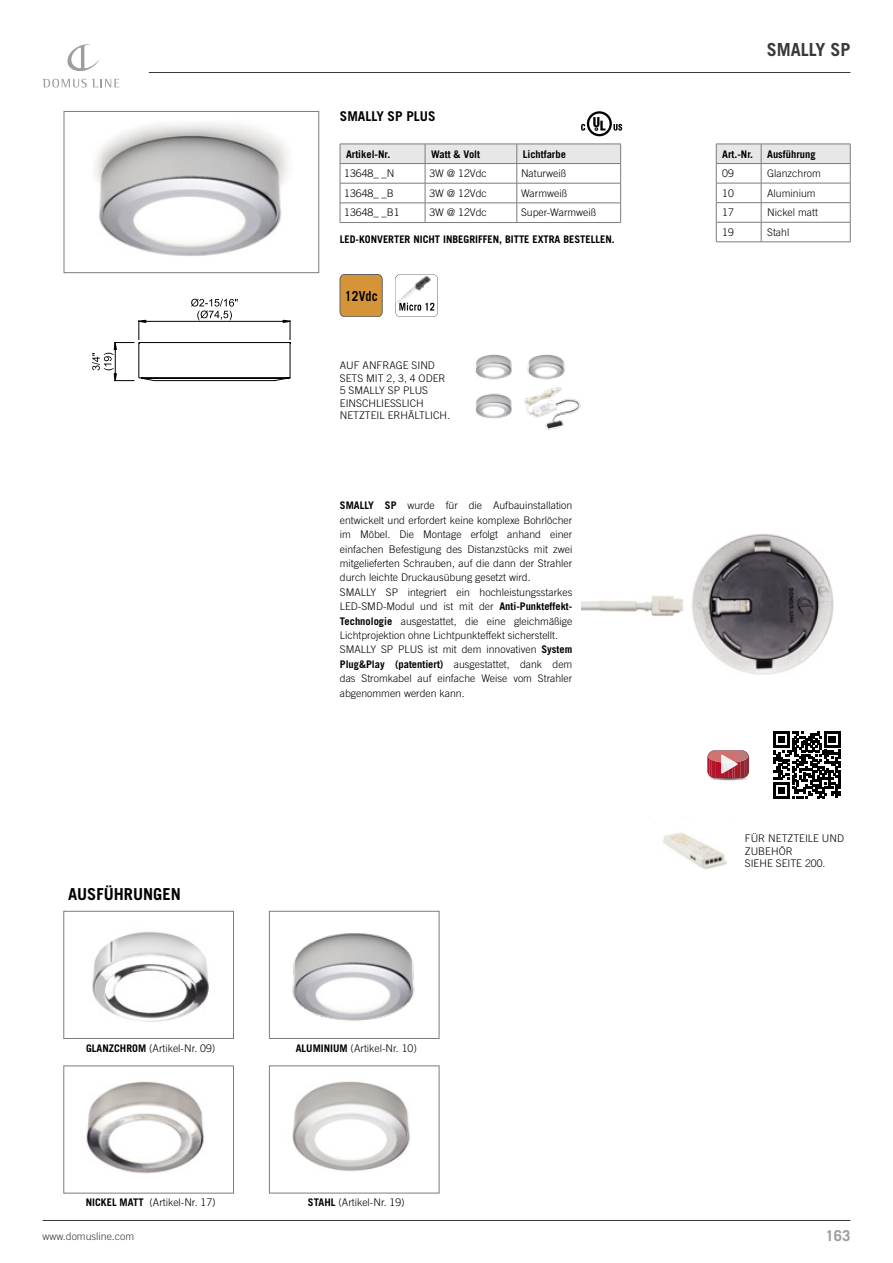
<style>
.page{position:relative;width:893px;height:1263px;background:#fff}
.page>*{position:absolute;margin:0;border:0;box-sizing:border-box;transform-origin:0 0}
.t1{font:700 18px "Trade Gothic LT Pro";color:#393939}
.t2{font:700 16.5px "Trade Gothic LT Pro";color:#000}
.t3{font:700 15px "Trade Gothic LT Pro";color:#9d9d9d}
.t4{font:700 13.8px "Trade Gothic LT Pro";letter-spacing:.015em;color:#000;scale:.87 1}
.t5{font:700 13.5px "Trade Gothic LT Pro";color:#000}
.t6{font:300 10.5px/14.4px "Trade Gothic LT Pro";color:#000}
.t7{font:700 10.5px "Trade Gothic LT Pro";color:#000}
.t8{font:300 10.5px "Trade Gothic LT Pro";color:#393939}
.s1{font-weight:700}
</style>
<div class="page">
<img style="left:662px;top:832px;width:65px;height:38px">
<hr style="left:149px;top:72px;width:701px;height:1px;background:#393939">
<svg style="left:67px;top:44px;width:32px;height:27px"></svg>
<svg style="left:43px;top:79px;width:76px;height:8px"></svg>
<hr style="left:43px;top:1220px;width:807px;height:1px;background:#393939">
<svg style="left:613px;top:124px;width:9px;height:7px"></svg>
<svg style="left:587px;top:111px;width:25px;height:25px"></svg>
<div style="left:589px;top:114px;width:21px;height:20px;background:#fff;border-radius:50%"></div>
<svg style="left:593px;top:117px;width:12px;height:14px"></svg>
<svg style="left:581px;top:124px;width:4px;height:7px"></svg>
<img style="left:292px;top:933px;width:123px;height:88px">
<div style="left:269px;top:911px;width:170px;height:128px;border:1px solid #7c7c7c"></div>
<img style="left:292px;top:1081px;width:118px;height:91px">
<img style="left:86px;top:1081px;width:118px;height:93px">
<img style="left:92px;top:931px;width:117px;height:91px">
<div style="left:64px;top:911px;width:170px;height:128px;border:1px solid #7c7c7c"></div>
<img style="left:95px;top:123px;width:194px;height:133px">
<div style="left:64px;top:111px;width:255px;height:162px;border:1px solid #7c7c7c"></div>
<svg style="left:92px;top:299px;width:199px;height:83px"></svg>
<img style="left:475px;top:354px;width:106px;height:76px">
<svg style="left:395px;top:274px;width:43px;height:43px"></svg>
<img style="left:399px;top:275px;width:35px;height:27px">
<img style="left:396px;top:275px;width:3px;height:27px">
<div style="left:340px;top:274px;width:42px;height:43px;background:#d69439;border-radius:5px"></div>
<div style="left:340px;top:274px;width:42px;height:43px;border:1px solid #636363;border-radius:5px"></div>
<svg style="left:774px;top:731px;width:66px;height:67px"></svg>
<svg style="left:707px;top:750px;width:43px;height:31px"></svg>
<img style="left:582px;top:533px;width:252px;height:142px">
<hr style="left:425px;top:222px;width:92px;height:1px;background:#7c7c7c">
<hr style="left:517px;top:222px;width:104px;height:1px;background:#7c7c7c">
<svg style="left:340px;top:144px;width:281px;height:78px"></svg>
<hr style="left:340px;top:222px;width:85px;height:1px;background:#7c7c7c">
<hr style="left:716px;top:242px;width:45px;height:1px;background:#7c7c7c">
<hr style="left:761px;top:242px;width:89px;height:1px;background:#7c7c7c">
<svg style="left:716px;top:144px;width:135px;height:98px"></svg>
<p class="t5" style="left:340px;top:108px;width:97px">SMALLY SP PLUS</p>
<p class="t7" style="left:346px;top:147px;width:46px">Artikel-Nr.</p>
<p class="t7" style="left:431px;top:147px;width:51px">Watt &amp; Volt</p>
<p class="t7" style="left:523px;top:147px;width:45px">Lichtfarbe</p>
<p class="t6" style="left:344px;top:166px;width:52px">13648_ _N</p>
<p class="t6" style="left:429px;top:166px;width:59px">3W @ 12Vdc</p>
<p class="t6" style="left:521px;top:166px;width:46px">Naturweiß</p>
<p class="t6" style="left:344px;top:186px;width:51px">13648_ _B</p>
<p class="t6" style="left:429px;top:186px;width:59px">3W @ 12Vdc</p>
<p class="t6" style="left:521px;top:186px;width:47px">Warmweiß</p>
<p class="t6" style="left:344px;top:205px;width:57px">13648_ _B1</p>
<p class="t6" style="left:429px;top:205px;width:59px">3W @ 12Vdc</p>
<p class="t6" style="left:521px;top:205px;width:77px">Super-Warmweiß</p>
<p class="t7" style="left:340px;top:233px;width:276px">LED-KONVERTER NICHT INBEGRIFFEN, BITTE EXTRA BESTELLEN.</p>
<h3 class="t4" style="left:345px;top:287px;width:39px">12Vdc</h3>
<p class="t6" style="left:340px;top:359px;width:112px;line-height:12.6px">AUF ANFRAGE SIND<br>SETS MIT 2, 3, 4 ODER<br>5 SMALLY SP PLUS<br>EINSCHLIESSLICH<br>NETZTEIL ERHÄLTLICH.</p>
<h2 class="t2" style="left:68px;top:883px;width:114px">AUSFÜHRUNGEN</h2>
<p class="t6" style="left:340px;top:498px;width:234px"><span class="s1">SMALLY SP</span> wurde für die Aufbauinstallation entwickelt und erfordert keine komplexe Bohrlöcher im Möbel. Die Montage erfolgt anhand einer einfachen Befestigung des Distanzstücks mit zwei mitgelieferten Schrauben, auf die dann der Strahler durch leichte Druckausübung gesetzt wird.<br>SMALLY SP integriert ein hochleistungsstarkes LED-SMD-Modul und ist mit der <span class="s1">Anti-Punkteffekt-Technologie</span> ausgestattet, die eine gleichmäßige Lichtprojektion ohne Lichtpunkteffekt sicherstellt.<br>SMALLY SP PLUS ist mit dem innovativen <span class="s1">System Plug&amp;Play (patentiert)</span> ausgestattet, dank dem das Stromkabel auf einfache Weise vom Strahler abgenommen werden kann.</p>
<p class="t6" style="left:86px;top:1041px;width:131px"><span class="s1">GLANZCHROM</span> (Artikel-Nr. 09)</p>
<p class="t6" style="left:296px;top:1041px;width:123px"><span class="s1">ALUMINIUM</span> (Artikel-Nr. 10)</p>
<p class="t6" style="left:86px;top:1195px;width:131px"><span class="s1">NICKEL MATT</span> (Artikel-Nr. 17)</p>
<p class="t6" style="left:308px;top:1195px;width:98px"><span class="s1">STAHL</span> (Artikel-Nr. 19)</p>
<h1 class="t1" style="left:767px;top:38px;width:85px">SMALLY SP</h1>
<p class="t7" style="left:722px;top:147px;width:32px">Art.-Nr.</p>
<p class="t7" style="left:767px;top:147px;width:50px">Ausführung</p>
<p class="t6" style="left:722px;top:166px;width:13px">09</p>
<p class="t6" style="left:767px;top:166px;width:55px">Glanzchrom</p>
<p class="t6" style="left:722px;top:186px;width:13px">10</p>
<p class="t6" style="left:767px;top:186px;width:50px">Aluminium</p>
<p class="t6" style="left:722px;top:205px;width:13px">17</p>
<p class="t6" style="left:767px;top:205px;width:52px">Nickel matt</p>
<p class="t6" style="left:722px;top:225px;width:13px">19</p>
<p class="t6" style="left:767px;top:225px;width:24px">Stahl</p>
<p class="t6" style="left:745px;top:832px;width:101px;line-height:12.6px">FÜR NETZTEILE UND<br>ZUBEHÖR<br>SIEHE SEITE 200.</p>
<p class="t8" style="left:43px;top:1230px;width:93px">www.domusline.com</p>
<h3 class="t3" style="left:825px;top:1226px;width:27px">163</h3>
</div>
